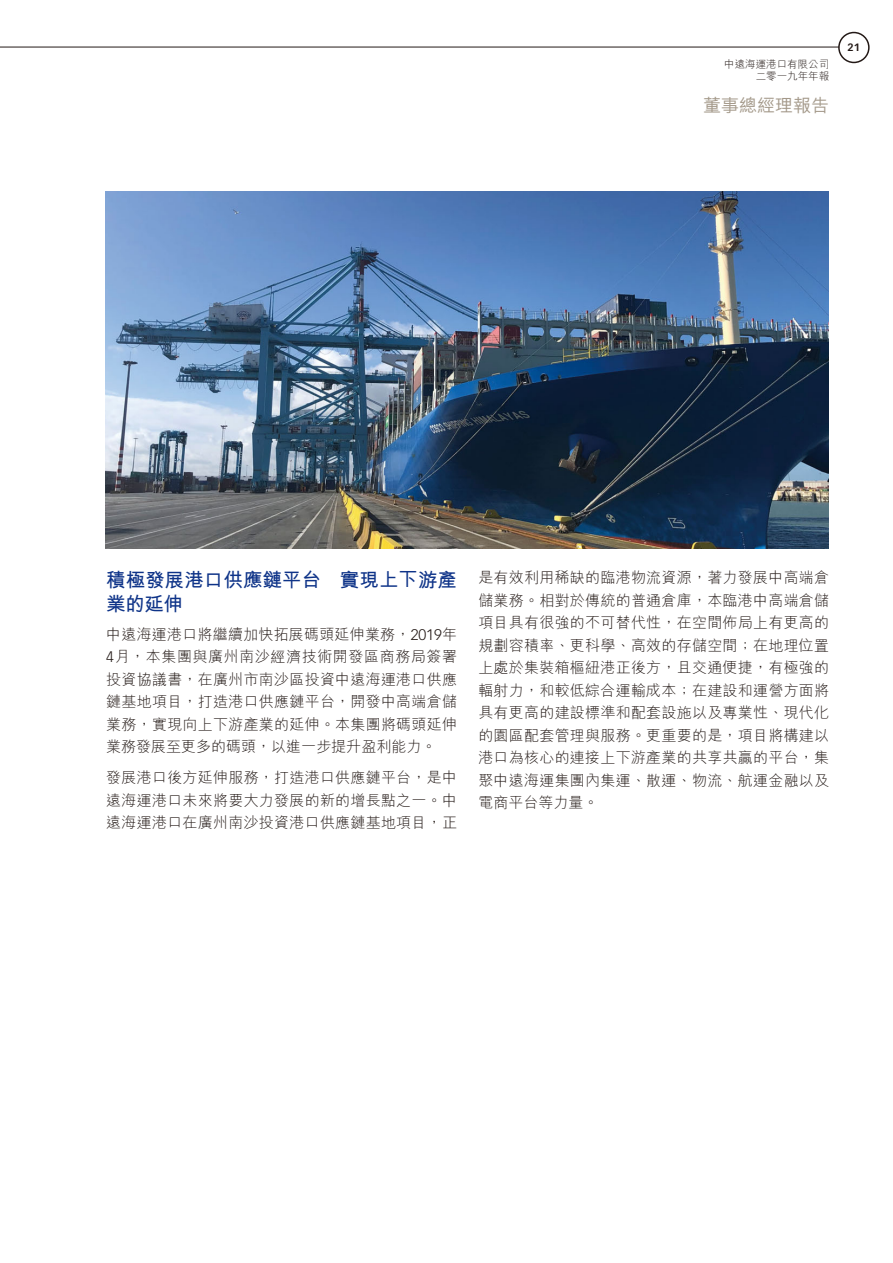
<style>
.page{position:relative;width:893px;height:1263px;background:#fff}
.page>*{position:absolute;margin:0;border:0;box-sizing:border-box;transform-origin:0 0}
.t1{font:19.5px/23.2px "M Hei HK Bold E Ten B5 H";color:#0e3388}
.t2{font:18px "M Hei HK Medium E Ten B5 H";color:#a4998a}
.t3{font:15px/22.5px "M Hei HK Light E Ten B5 H";letter-spacing:.015em;color:#231916;text-align:justify}
.t4{font:10.5px/12px "M Hei HK Light E Ten B5 H";color:#231916;text-align:right}
.t5{font:700 10.5px "Vectora LT Std";color:#231916}
.s1{font-family:"Vectora LT Std";font-weight:300}
</style>
<div class="page">
<div style="left:838px;top:32px;width:32px;height:31px;border:2px solid #231916;border-radius:50%"></div>
<hr style="left:0;top:47px;width:839px;height:1px;background:#231916">
<img style="left:106px;top:191px;width:723px;height:358px">
<p class="t4" style="left:724px;top:60px;width:106px">中遠海運港口有限公司二零一九年年報</p>
<p class="t2" style="left:703px;top:98px;width:128px">董事總經理報告</p>
<p class="t5" style="left:848px;top:42px;width:14px">21</p>
<h1 class="t1" style="left:106px;top:571px;width:352px">積極發展港口供應鏈平台 實現上下游產業的延伸</h1>
<p class="t3" style="left:106px;top:625px;width:352px">中遠海運港口將繼續加快拓展碼頭延伸業務，<span class="s1">2019</span>年<span class="s1">4</span>月，本集團與廣州南沙經濟技術開發區商務局簽署投資協議書，在廣州市南沙區投資中遠海運港口供應鏈基地項目，打造港口供應鏈平台，開發中高端倉儲業務，實現向上下游產業的延伸。本集團將碼頭延伸業務發展至更多的碼頭，以進一步提升盈利能力。</p>
<p class="t3" style="left:106px;top:769px;width:352px">發展港口後方延伸服務，打造港口供應鏈平台，是中遠海運港口未來將要大力發展的新的增長點之一。中遠海運港口在廣州南沙投資港口供應鏈基地項目，正</p>
<p class="t3" style="left:478px;top:568px;width:352px">是有效利用稀缺的臨港物流資源，著力發展中高端倉儲業務。相對於傳統的普通倉庫，本臨港中高端倉儲項目具有很強的不可替代性，在空間佈局上有更高的規劃容積率、更科學、高效的存儲空間；在地理位置上處於集裝箱樞紐港正後方，且交通便捷，有極強的輻射力，和較低綜合運輸成本；在建設和運營方面將具有更高的建設標準和配套設施以及專業性、現代化的園區配套管理與服務。更重要的是，項目將構建以港口為核心的連接上下游產業的共享共贏的平台，集聚中遠海運集團內集運、散運、物流、航運金融以及電商平台等力量。</p>
</div>
